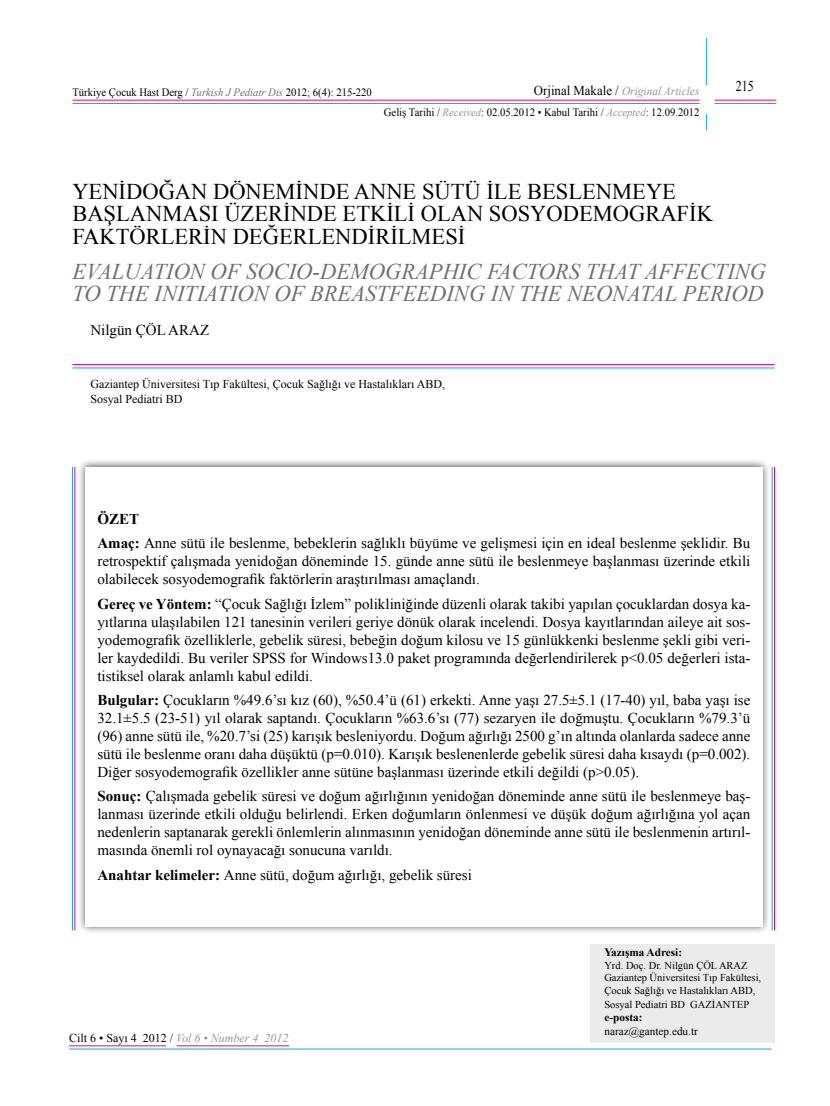
<style>
.page{position:relative;width:830px;height:1106px;background:#fff}
.page>*{position:absolute;margin:0;border:0;box-sizing:border-box;transform-origin:0 0}
.t1{font:22.5px/22.5px "Times New Roman";color:#000}
.t2{font:italic 22.5px/22.5px "Times New Roman";color:#6d6e71}
.t3{font:15px/18px "Times New Roman";color:#000;text-align:justify}
.t4{font:15px "Times New Roman";color:#000;scale:.8 1}
.t5{font:12px/14.4px "Times New Roman";color:#000}
.t6{font:italic 12px "Times New Roman";color:#939598;scale:.95 1}
.t7{font:11.25px "Times New Roman";color:#000;scale:.95 1}
.t8{font:700 11.25px "Times New Roman";color:#000}
.t9{font:11.25px "Times New Roman";color:#000}
.t10{font:10.5px/12.9px "Times New Roman";color:#000}
.s1{font-style:italic;color:#6d6e71}
.s2{font-style:normal;font-size:13.5px;color:#000}
.s3{font-style:italic;color:#939598}
.s4{font-weight:700}
</style>
<div class="page">
<div style="left:77px;top:458px;width:693px;height:476px;background:#000;opacity:.69"></div>
<div style="left:85px;top:467px;width:677px;height:459px;background:#fff"></div>
<div style="left:589px;top:944px;width:185px;height:99px;background:#ebebec"></div>
<hr style="left:72px;top:100px;width:627px;height:1px;background:#ec008c">
<hr style="left:72px;top:103px;width:627px;height:1px;background:#00aeef">
<hr style="left:72px;top:364px;width:702px;height:1px;background:#ec008c">
<hr style="left:72px;top:368px;width:702px;height:1px;background:#00aeef">
<hr style="left:176px;top:1045px;width:113px;height:1px;background:#ec008c">
<hr style="left:69px;top:1048px;width:702px;height:1px;background:#00aeef">
<hr style="left:69px;top:1045px;width:97px;height:1px;background:#ec008c">
<hr style="left:714px;top:100px;width:61px;height:1px;background:#ec008c">
<hr style="left:714px;top:103px;width:61px;height:1px;background:#00aeef">
<hr style="left:705px;top:38px;width:1px;height:47px;background:#00aeef">
<svg style="left:705px;top:114px;width:1px;height:16px"></svg>
<hr style="left:72px;top:467px;width:1px;height:463px;background:#00aeef">
<hr style="left:75px;top:467px;width:1px;height:463px;background:#ec008c">
<hr style="left:771px;top:467px;width:1px;height:463px;background:#00aeef">
<hr style="left:773px;top:467px;width:1px;height:463px;background:#ec008c">
<p class="t7" style="left:72px;top:84px;width:317px">Türkiye Çocuk Hast Derg / <span class="s1">Turkish J Pediatr Dis</span> 2012; 6(4): 215-220</p>
<p class="t6" style="left:533px;top:83px;width:176px"><span class="s2">Orjinal Makale /</span> Original Articles</p>
<p class="t7" style="left:383px;top:105px;width:333px">Geliş Tarihi / <span class="s3">Received</span>: 02.05.2012 • Kabul Tarihi / <span class="s3">Accepted</span>: 12.09.2012</p>
<p class="t4" style="left:735px;top:75px;width:24px">215</p>
<h1 class="t1" style="left:72px;top:179px;width:641px">YENİDOĞAN DÖNEMİNDE ANNE SÜTÜ İLE BESLENMEYE<br>BAŞLANMASI ÜZERİNDE ETKİLİ OLAN SOSYODEMOGRAFİK<br>FAKTÖRLERİN DEĞERLENDİRİLMESİ</h1>
<h1 class="t2" style="left:72px;top:259px;width:695px">EVALUATION OF SOCIO-DEMOGRAPHIC FACTORS THAT AFFECTING<br>TO THE INITIATION OF BREASTFEEDING IN THE NEONATAL PERIOD</h1>
<p class="t3" style="left:90px;top:321px;width:120px">Nilgün ÇÖL ARAZ</p>
<p class="t5" style="left:90px;top:377px;width:356px">Gaziantep Üniversitesi Tıp Fakültesi, Çocuk Sağlığı ve Hastalıkları ABD,<br>Sosyal Pediatri BD</p>
<p class="t3" style="left:97px;top:506px;width:654px;line-height:24.3px"><span class="s4">ÖZET<br>Amaç:</span> Anne sütü ile beslenme, bebeklerin sağlıklı büyüme ve gelişmesi için en ideal beslenme şeklidir. Bu</p>
<p class="t3" style="left:97px;top:552px;width:654px">retrospektif çalışmada yenidoğan döneminde 15. günde anne sütü ile beslenmeye başlanması üzerinde etkili olabilecek sosyodemografik faktörlerin araştırılması amaçlandı.</p>
<p class="t3" style="left:97px;top:594px;width:654px"><span class="s4">Gereç ve Yöntem:</span> “Çocuk Sağlığı İzlem” polikliniğinde düzenli olarak takibi yapılan çocuklardan dosya ka&shy;yıtlarına ulaşılabilen 121 tanesinin verileri geriye dönük olarak incelendi. Dosya kayıtlarından aileye ait sos&shy;yodemografik özelliklerle, gebelik süresi, bebeğin doğum kilosu ve 15 günlükkenki beslenme şekli gibi veri&shy;ler kaydedildi. Bu veriler SPSS for Windows13.0 paket programında değerlendirilerek p&lt;0.05 değerleri ista&shy;tistiksel olarak anlamlı kabul edildi.</p>
<p class="t3" style="left:97px;top:690px;width:654px"><span class="s4">Bulgular:</span> Çocukların %49.6’sı kız (60), %50.4’ü (61) erkekti. Anne yaşı 27.5±5.1 (17-40) yıl, baba yaşı ise 32.1±5.5 (23-51) yıl olarak saptandı. Çocukların %63.6’sı (77) sezaryen ile doğmuştu. Çocukların %79.3’ü (96) anne sütü ile, %20.7’si (25) karışık besleniyordu. Doğum ağırlığı 2500 g’ın altında olanlarda sadece anne sütü ile beslenme oranı daha düşüktü (p=0.010). Karışık beslenenlerde gebelik süresi daha kısaydı (p=0.002).<br>Diğer sosyodemografik özellikler anne sütüne başlanması üzerinde etkili değildi (p&gt;0.05).</p>
<p class="t3" style="left:97px;top:787px;width:654px"><span class="s4">Sonuç:</span> Çalışmada gebelik süresi ve doğum ağırlığının yenidoğan döneminde anne sütü ile beslenmeye baş&shy;lanması üzerinde etkili olduğu belirlendi. Erken doğumların önlenmesi ve düşük doğum ağırlığına yol açan nedenlerin saptanarak gerekli önlemlerin alınmasının yenidoğan döneminde anne sütü ile beslenmenin artırıl&shy;masında önemli rol oynayacağı sonucuna varıldı.</p>
<p class="t3" style="left:97px;top:865px;width:376px"><span class="s4">Anahtar kelimeler:</span> Anne sütü, doğum ağırlığı, gebelik süresi</p>
<p class="t5" style="left:69px;top:1030px;width:221px">Cilt 6 • Sayı 4 2012 / <span class="s3">Vol 6 • Number 4 2012</span></p>
<p class="t8" style="left:604px;top:944px;width:79px">Yazışma Adresi:</p>
<p class="t10" style="left:604px;top:958px;width:158px">Yrd. Doç. Dr. Nilgün ÇÖL ARAZ Gaziantep Üniversitesi Tıp Fakültesi, Çocuk Sağlığı ve Hastalıkları ABD, Sosyal Pediatri BD GAZİANTEP</p>
<p class="t8" style="left:604px;top:1009px;width:40px">e-posta:</p>
<p class="t9" style="left:604px;top:1023px;width:95px">naraz@gantep.edu.tr</p>
</div>
